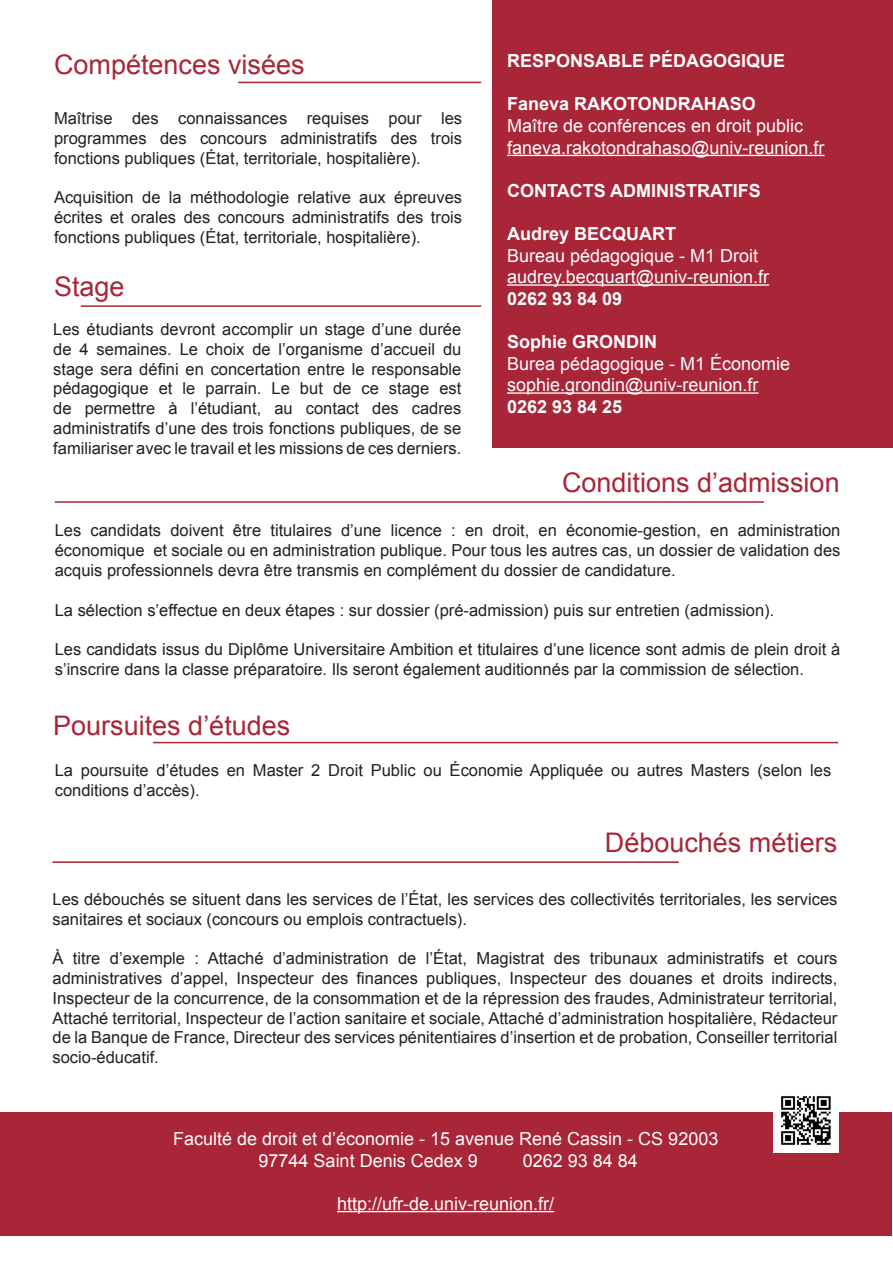
<style>
.page{position:relative;width:893px;height:1263px;background:#fff}
.page>*{position:absolute;margin:0;border:0;box-sizing:border-box;transform-origin:0 0}
.t1{font:27px "Arial";color:#a92538}
.t2{font:18px "Arial";color:#fff}
.t3{font:700 18px "Arial";color:#fff}
.t4{font:16.5px/19.8px "Arial";color:#231f20;text-align:justify}
</style>
<div class="page">
<div style="left:0;top:1112px;width:891px;height:123px;background:#a92538"></div>
<hr style="left:337px;top:1211px;width:217px;height:1px;background:#fff">
<div style="left:492px;top:0;width:400px;height:448px;background:#a92538"></div>
<hr style="left:507px;top:155px;width:317px;height:1px;background:#fff">
<hr style="left:507px;top:284px;width:262px;height:2px;background:#fff">
<hr style="left:507px;top:392px;width:251px;height:2px;background:#fff">
<hr style="left:238px;top:82px;width:243px;height:1px;background:#a92538">
<hr style="left:55px;top:501px;width:709px;height:2px;background:#a92538">
<hr style="left:153px;top:742px;width:685px;height:1px;background:#a92538">
<hr style="left:52px;top:861px;width:627px;height:2px;background:#a92538">
<img style="left:773px;top:1096px;width:65px;height:57px">
<hr style="left:81px;top:305px;width:400px;height:2px;background:#a92538">
<p class="t1" style="left:54px;top:46px;width:252px">Compétences visées</p>
<p class="t4" style="left:54px;top:109px;width:410px">Maîtrise des connaissances requises pour les programmes des concours administratifs des trois fonctions publiques (État, territoriale, hospitalière).</p>
<p class="t4" style="left:54px;top:188px;width:410px">Acquisition de la méthodologie relative aux épreuves écrites et orales des concours administratifs des trois fonctions publiques (État, territoriale, hospitalière).</p>
<p class="t1" style="left:54px;top:269px;width:72px">Stage</p>
<p class="t4" style="left:53px;top:319px;width:410px">Les étudiants devront accomplir un stage d’une durée de 4 semaines. Le choix de l’organisme d’accueil du stage sera défini en concertation entre le responsable pédagogique et le parrain. Le but de ce stage est de permettre à l’étudiant, au contact des cadres administratifs d’une des trois fonctions publiques, de se familiariser avec le travail et les missions de ces derniers.</p>
<p class="t3" style="left:507px;top:49px;width:280px">RESPONSABLE PÉDAGOGIQUE</p>
<p class="t3" style="left:507px;top:92px;width:250px">Faneva RAKOTONDRAHASO</p>
<p class="t2" style="left:507px;top:114px;width:298px">Maître de conférences en droit public</p>
<p class="t2" style="left:507px;top:135px;width:319px">faneva.rakotondrahaso@univ-reunion.fr</p>
<p class="t3" style="left:507px;top:179px;width:255px">CONTACTS ADMINISTRATIFS</p>
<p class="t3" style="left:507px;top:222px;width:171px">Audrey BECQUART</p>
<p class="t2" style="left:507px;top:243px;width:253px">Bureau pédagogique - M1 Droit</p>
<p class="t2" style="left:507px;top:265px;width:264px">audrey.becquart@univ-reunion.fr</p>
<p class="t3" style="left:507px;top:287px;width:117px">0262 93 84 09</p>
<p class="t3" style="left:507px;top:330px;width:152px">Sophie GRONDIN</p>
<p class="t2" style="left:507px;top:351px;width:285px">Burea pédagogique - M1 Économie</p>
<p class="t2" style="left:507px;top:373px;width:253px">sophie.grondin@univ-reunion.fr</p>
<p class="t3" style="left:507px;top:395px;width:117px">0262 93 84 25</p>
<p class="t1" style="left:562px;top:465px;width:279px">Conditions d’admission</p>
<p class="t4" style="left:55px;top:521px;width:787px">Les candidats doivent être titulaires d’une licence : en droit, en économie-gestion, en administration économique et sociale ou en administration publique. Pour tous les autres cas, un dossier de validation des acquis professionnels devra être transmis en complément du dossier de candidature.</p>
<p class="t4" style="left:55px;top:600px;width:721px">La sélection s’effectue en deux étapes : sur dossier (pré-admission) puis sur entretien (admission).</p>
<p class="t4" style="left:55px;top:640px;width:787px">Les candidats issus du Diplôme Universitaire Ambition et titulaires d’une licence sont admis de plein droit à s’inscrire dans la classe préparatoire. Ils seront également auditionnés par la commission de sélection.</p>
<p class="t1" style="left:53px;top:708px;width:239px">Poursuites d’études</p>
<p class="t4" style="left:55px;top:760px;width:778px">La poursuite d’études en Master 2 Droit Public ou Économie Appliquée ou autres Masters (selon les conditions d’accès).</p>
<p class="t1" style="left:605px;top:825px;width:234px">Débouchés métiers</p>
<p class="t4" style="left:52px;top:889px;width:786px">Les débouchés se situent dans les services de l’État, les services des collectivités territoriales, les services sanitaires et sociaux (concours ou emplois contractuels).</p>
<p class="t4" style="left:52px;top:949px;width:786px">À titre d’exemple : Attaché d’administration de l’État, Magistrat des tribunaux administratifs et cours administratives d’appel, Inspecteur des finances publiques, Inspecteur des douanes et droits indirects, Inspecteur de la concurrence, de la consommation et de la répression des fraudes, Administrateur territorial,</p>
<p class="t4" style="left:52px;top:1008px;width:786px">Attaché territorial, Inspecteur de l’action sanitaire et sociale, Attaché d’administration hospitalière, Rédacteur de la Banque de France, Directeur des services pénitentiaires d’insertion et de probation, Conseiller territorial socio-éducatif.</p>
<p class="t2" style="left:173px;top:1127px;width:547px">Faculté de droit et d’économie - 15 avenue René Cassin - CS 92003</p>
<p class="t2" style="left:259px;top:1148px;width:221px">97744 Saint Denis Cedex 9</p>
<p class="t2" style="left:523px;top:1148px;width:117px">0262 93 84 84</p>
<p class="t2" style="left:337px;top:1191px;width:219px">http://ufr-de.univ-reunion.fr/</p>
</div>
